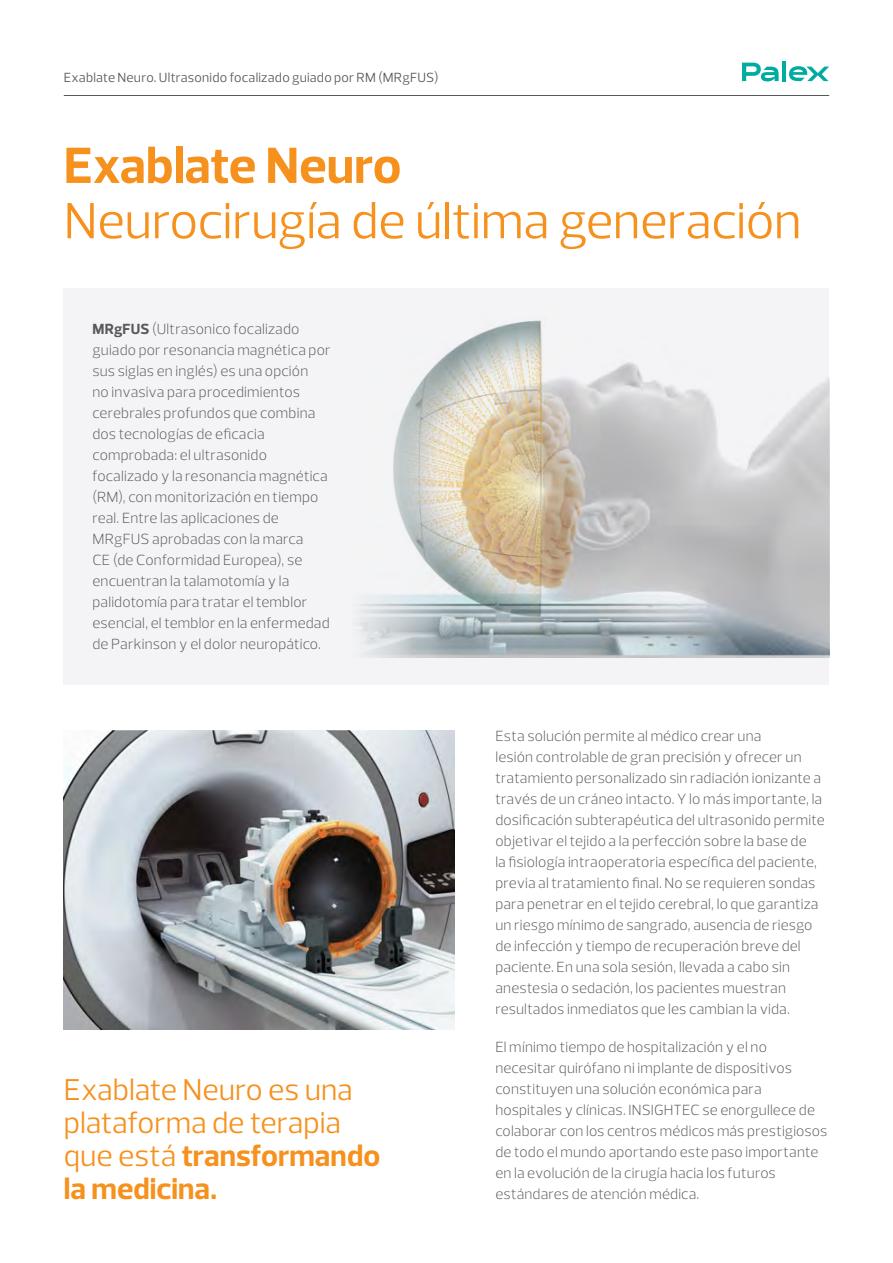
<style>
.page{position:relative;width:893px;height:1263px;background:#fff}
.page>*{position:absolute;margin:0;border:0;box-sizing:border-box;transform-origin:0 0}
.t1{font:51.75px "Prelo";letter-spacing:-.005em;color:#f6911e}
.t2{font:700 51.75px "Prelo";color:#f6911e}
.t3{font:30.75px/33px "Prelo";color:#f6911e}
.t4{font:300 15px/21px "Prelo";letter-spacing:.01em;color:#57585a}
.t5{font:13.5px "Prelo";letter-spacing:.015em;color:#57585a}
.s1{font-weight:700}
</style>
<div class="page">
<hr style="left:64px;top:95px;width:765px;height:1px;background:#57585a">
<svg style="left:742px;top:63px;width:37px;height:18px"></svg>
<hr style="left:782px;top:61px;width:4px;height:20px;background:#00aca0">
<svg style="left:789px;top:66px;width:40px;height:15px"></svg>
<div style="left:64px;top:288px;width:765px;height:397px;background:#f4f4f6"></div>
<img style="left:356px;top:320px;width:473px;height:337px">
<img style="left:64px;top:731px;width:391px;height:299px">
<p class="t5" style="left:64px;top:70px;width:376px">Exablate Neuro. Ultrasonido focalizado guiado por RM (MRgFUS)</p>
<h1 class="t2" style="left:64px;top:136px;width:339px">Exablate Neuro</h1>
<h1 class="t1" style="left:64px;top:192px;width:739px">Neurocirugía de última generación</h1>
<p class="t4" style="left:92px;top:318px;width:240px"><span class="s1">MRgFUS</span> (Ultrasonico focalizado guiado por resonancia magnética por sus siglas en inglés) es una opción<br>no invasiva para procedimientos cerebrales profundos que combina dos tecnologías de eficacia comprobada: el ultrasonido focalizado y la resonancia magnética (RM), con monitorización en tiempo real. Entre las aplicaciones de MRgFUS aprobadas con la marca<br>CE (de Conformidad Europea), se encuentran la talamotomía y la palidotomía para tratar el temblor esencial, el temblor en la enfermedad de Parkinson y el dolor neuropático.</p>
<h2 class="t3" style="left:64px;top:1073px;width:318px">Exablate Neuro es una plataforma de terapia que está <span class="s1">transformando la medicina.</span></h2>
<p class="t4" style="left:495px;top:725px;width:331px">Esta solución permite al médico crear una<br>lesión controlable de gran precisión y ofrecer un tratamiento personalizado sin radiación ionizante a través de un cráneo intacto. Y lo más importante, la dosificación subterapéutica del ultrasonido permite objetivar el tejido a la perfección sobre la base de<br>la fisiología intraoperatoria específica del paciente, previa al tratamiento final. No se requieren sondas para penetrar en el tejido cerebral, lo que garantiza un riesgo mínimo de sangrado, ausencia de riesgo de infección y tiempo de recuperación breve del paciente. En una sola sesión, llevada a cabo sin anestesia o sedación, los pacientes muestran resultados inmediatos que les cambian la vida.</p>
<p class="t4" style="left:495px;top:1036px;width:333px">El mínimo tiempo de hospitalización y el no necesitar quirófano ni implante de dispositivos constituyen una solución económica para hospitales y clínicas. INSIGHTEC se enorgullece de colaborar con los centros médicos más prestigiosos de todo el mundo aportando este paso importante en la evolución de la cirugía hacia los futuros estándares de atención médica.</p>
</div>
